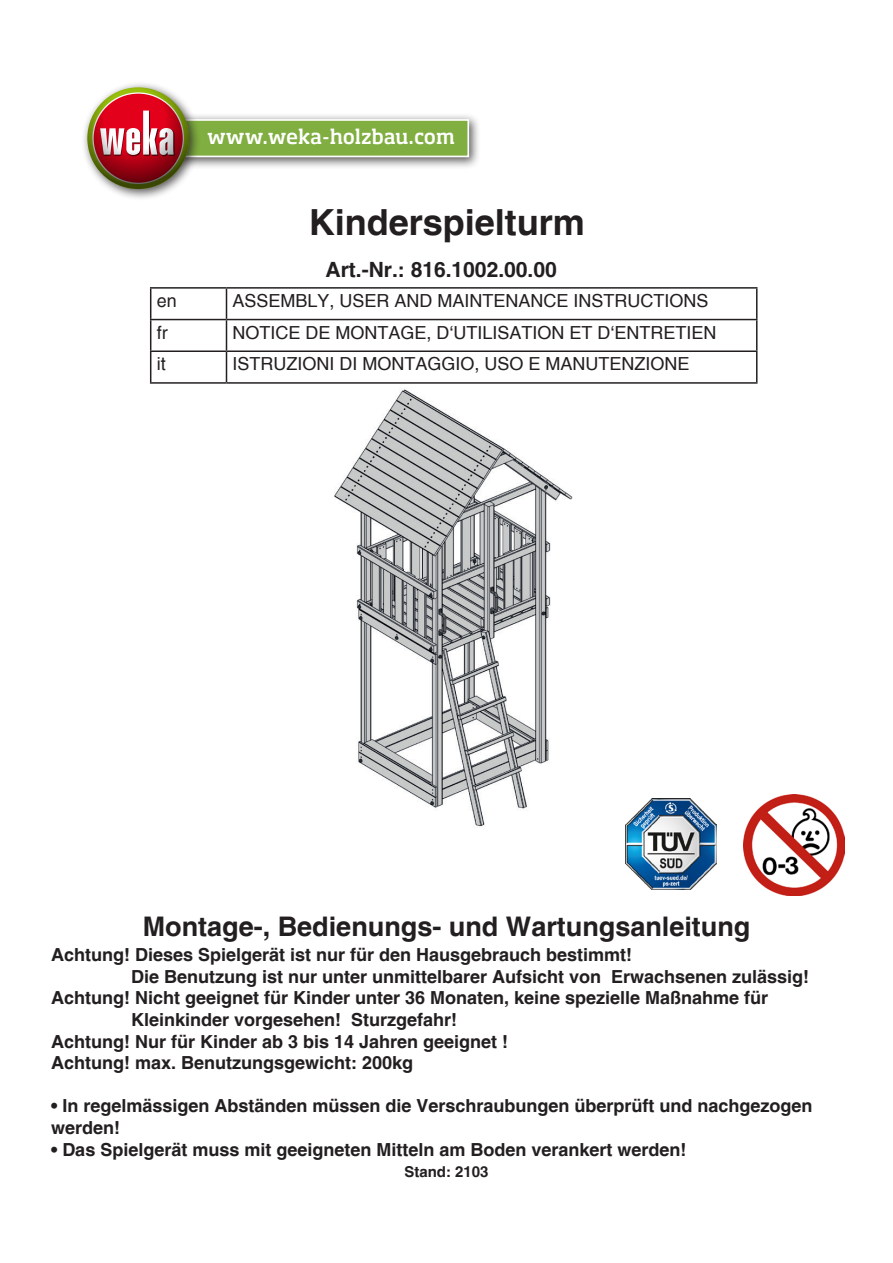
<style>
.page{position:relative;width:893px;height:1263px;background:#fff}
.page>*{position:absolute;margin:0;border:0;box-sizing:border-box;transform-origin:0 0}
.t1{font:700 36px "Helvetica";color:#231f20}
.t2{font:700 27px "Helvetica";color:#231f20}
.t3{font:700 21px "Helvetica";color:#231f20}
.t4{font:500 19.8px "Soho Std";color:#fff}
.t5{font:700 18px/21.6px "Helvetica";color:#231f20}
.t6{font:18px "Helvetica";color:#231f20}
.t7{font:700 15px "Helvetica";color:#231f20}
</style>
<div class="page">
<div style="left:168px;top:113px;width:313px;height:56px;background:#231f20;opacity:.75"></div>
<div style="left:175px;top:120px;width:293px;height:36px;background:#80ae40"></div>
<div style="left:174px;top:119px;width:295px;height:38px;border:2px solid #fff"></div>
<div style="left:81px;top:81px;width:120px;height:120px;background:#231f20;opacity:.75"></div>
<img style="left:88px;top:98px;width:99px;height:71px">
<img style="left:87px;top:87px;width:102px;height:102px;border-radius:51px">
<img style="left:334px;top:389px;width:239px;height:438px">
<img style="left:743px;top:795px;width:101px;height:101px">
<hr style="left:150px;top:287px;width:76px;height:2px;background:#231f20">
<hr style="left:150px;top:289px;width:1px;height:30px;background:#231f20">
<hr style="left:226px;top:287px;width:531px;height:2px;background:#231f20">
<hr style="left:226px;top:289px;width:1px;height:30px;background:#231f20">
<hr style="left:756px;top:289px;width:1px;height:30px;background:#231f20">
<hr style="left:150px;top:319px;width:76px;height:1px;background:#231f20">
<hr style="left:150px;top:320px;width:1px;height:30px;background:#231f20">
<hr style="left:226px;top:319px;width:531px;height:1px;background:#231f20">
<hr style="left:226px;top:320px;width:1px;height:30px;background:#231f20">
<hr style="left:756px;top:320px;width:1px;height:30px;background:#231f20">
<hr style="left:150px;top:350px;width:76px;height:2px;background:#231f20">
<hr style="left:150px;top:352px;width:1px;height:30px;background:#231f20">
<hr style="left:226px;top:350px;width:531px;height:2px;background:#231f20">
<hr style="left:226px;top:352px;width:1px;height:30px;background:#231f20">
<hr style="left:756px;top:352px;width:1px;height:30px;background:#231f20">
<hr style="left:150px;top:382px;width:76px;height:2px;background:#231f20">
<hr style="left:226px;top:382px;width:531px;height:2px;background:#231f20">
<img style="left:625px;top:798px;width:92px;height:92px">
<p class="t4" style="left:207px;top:124px;width:249px">www.weka-holzbau.com</p>
<h1 class="t1" style="left:309px;top:200px;width:278px">Kinderspielturm</h1>
<p class="t3" style="left:326px;top:257px;width:233px">Art.-Nr.: 816.1002.00.00</p>
<p class="t6" style="left:157px;top:290px;width:22px">en</p>
<p class="t6" style="left:232px;top:290px;width:478px">ASSEMBLY, USER AND MAINTENANCE INSTRUCTIONS</p>
<p class="t6" style="left:157px;top:322px;width:12px">fr</p>
<p class="t6" style="left:232px;top:322px;width:486px">NOTICE DE MONTAGE, D‘UTILISATION ET D‘ENTRETIEN</p>
<p class="t6" style="left:157px;top:354px;width:10px">it</p>
<p class="t6" style="left:232px;top:354px;width:459px">ISTRUZIONI DI MONTAGGIO, USO E MANUTENZIONE</p>
<h2 class="t2" style="left:143px;top:910px;width:609px">Montage-, Bedienungs- und Wartungsanleitung</h2>
<p class="t5" style="left:51px;top:944px;width:583px">Achtung! Dieses Spielgerät ist nur für den Hausgebrauch bestimmt!</p>
<p class="t5" style="left:131px;top:965px;width:680px">Die Benutzung ist nur unter unmittelbarer Aufsicht von Erwachsenen zulässig!</p>
<p class="t5" style="left:51px;top:987px;width:719px">Achtung! Nicht geeignet für Kinder unter 36 Monaten, keine spezielle Maßnahme für</p>
<p class="t5" style="left:131px;top:1009px;width:328px">Kleinkinder vorgesehen! Sturzgefahr!</p>
<p class="t5" style="left:51px;top:1030px;width:459px">Achtung! Nur für Kinder ab 3 bis 14 Jahren geeignet !</p>
<p class="t5" style="left:51px;top:1052px;width:364px">Achtung! max. Benutzungsgewicht: 200kg</p>
<p class="t5" style="left:51px;top:1095px;width:763px">• In regelmässigen Abständen müssen die Verschraubungen überprüft und nachgezogen werden!</p>
<p class="t5" style="left:51px;top:1138px;width:637px">• Das Spielgerät muss mit geeigneten Mitteln am Boden verankert werden!</p>
<p class="t7" style="left:404px;top:1162px;width:86px">Stand: 2103</p>
</div>
